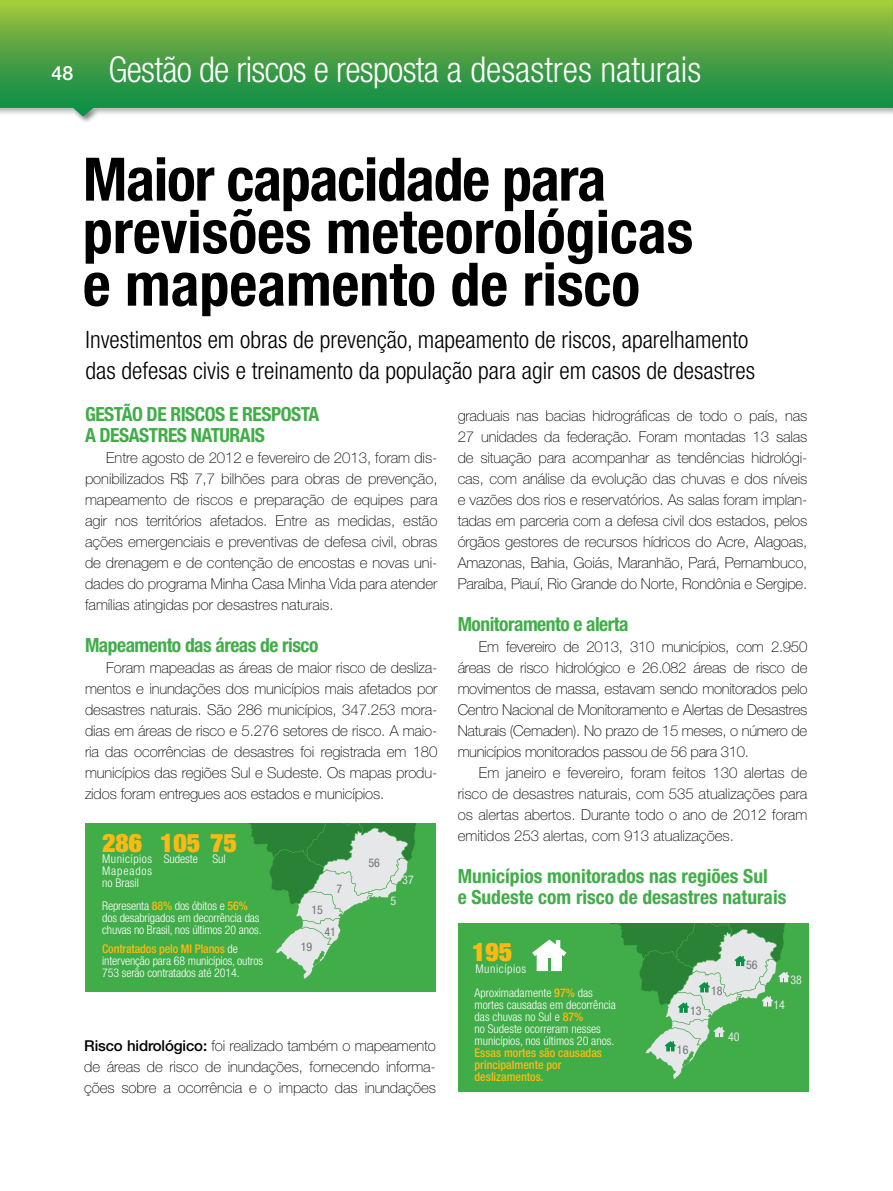
<style>
.page{position:relative;width:893px;height:1191px;background:#fff}
.page>*{position:absolute;margin:0;border:0;box-sizing:border-box;transform-origin:0 0}
.t1{font:700 condensed 60px/52.5px "Helvetica Neue LT Std";color:#000}
.t2{font:300 condensed 35.7px "Helvetica Neue LT Std";letter-spacing:-.02em;color:#fff}
.t3{font:900 condensed 25.65px "Helvetica Neue LT Std";color:#fdb913}
.t4{font:300 condensed 24px/31.5px "Helvetica Neue LT Std";color:#000}
.t5{font:700 condensed 19.5px/21px "Helvetica Neue LT Std";letter-spacing:-.025em;color:#41ad49}
.t6{font:700 condensed 19.5px/21px "Helvetica Neue LT Std";color:#41ad49}
.t7{font:100 15px/21px "Helvetica Neue LT Std";letter-spacing:-.01em;color:#000;text-align:justify}
.t8{font:300 condensed 12px/12px "Helvetica Neue LT Std";color:#fff}
.t9{font:condensed 12px "Helvetica Neue LT Std";color:#717275}
.t10{font:300 condensed 12px "Helvetica Neue LT Std";letter-spacing:.05em;color:#fff}
.t11{font:condensed 12px "Helvetica Neue LT Std";color:#e6e7e8}
.s1{font-weight:500;font-stretch:normal;font-size:19.65px}
.s2{font-weight:500;color:#fdb913}
.s3{font-weight:500}
</style>
<div class="page">
<svg style="left:0;top:0;width:72px;height:114px;background:#5ca84a"></svg>
<div style="left:72px;top:0;width:821px;height:124px;background:#000;opacity:.3"></div>
<svg style="left:73px;top:108px;width:820px;height:8px"></svg>
<div style="left:85px;top:823px;width:351px;height:169px;background:#41ad49"></div>
<svg style="left:249px;top:823px;width:167px;height:156px"></svg>
<div style="left:458px;top:923px;width:350px;height:168px;background:#41ad49"></div>
<svg style="left:532px;top:939px;width:34px;height:32px"></svg>
<svg style="left:610px;top:923px;width:199px;height:157px"></svg>
<p class="t2" style="left:51px;top:49px;width:651px"><span class="s1">48</span> Gestão de riscos e resposta a desastres naturais</p>
<p class="t1" style="left:83px;top:152px;width:612px">Maior capacidade para previsões meteorológicas e mapeamento de risco</p>
<p class="t4" style="left:86px;top:323px;width:671px">Investimentos em obras de prevenção, mapeamento de riscos, aparelhamento das defesas civis e treinamento da população para agir em casos de desastres</p>
<p class="t5" style="left:85px;top:403px;width:236px">GESTÃO DE RISCOS E RESPOSTA a DESASTRES NATURAIS</p>
<p class="t7" style="left:85px;top:447px;width:354px;text-indent:21px">Entre agosto de 2012 e fevereiro de 2013, foram dis&shy;ponibilizados R$ 7,7 bilhões para obras de prevenção, mapeamento de riscos e preparação de equipes para agir nos territórios afetados. Entre as medidas, estão ações emergenciais e preventivas de defesa civil, obras de drenagem e de contenção de encostas e novas uni&shy;dades do programa Minha Casa Minha Vida para atender famílias atingidas por desastres naturais.</p>
<p class="t5" style="left:85px;top:634px;width:235px">Mapeamento das áreas de risco</p>
<p class="t7" style="left:85px;top:657px;width:354px;text-indent:21px">Foram mapeadas as áreas de maior risco de desliza&shy;mentos e inundações dos municípios mais afetados por desastres naturais. São 286 municípios, 347.253 mora&shy;dias em áreas de risco e 5.276 setores de risco. A maio&shy;ria das ocorrências de desastres foi registrada em 180 municípios das regiões Sul e Sudeste. Os mapas produ&shy;zidos foram entregues aos estados e municípios.</p>
<p class="t7" style="left:458px;top:405px;width:351px">graduais nas bacias hidrográficas de todo o país, nas 27 unidades da federação. Foram montadas 13 salas de situação para acompanhar as tendências hidrológi&shy;cas, com análise da evolução das chuvas e dos níveis e vazões dos rios e reservatórios. As salas foram implan&shy;tadas em parceria com a defesa civil dos estados, pelos órgãos gestores de recursos hídricos do Acre, Alagoas, Amazonas, Bahia, Goiás, Maranhão, Pará, Pernambuco, Paraíba, Piauí, Rio Grande do Norte, Rondônia e Sergipe.</p>
<p class="t5" style="left:458px;top:613px;width:172px">Monitoramento e alerta</p>
<p class="t7" style="left:479px;top:636px;width:330px">Em fevereiro de 2013, 310 municípios, com 2.950</p>
<p class="t7" style="left:458px;top:657px;width:351px">áreas de risco hidrológico e 26.082 áreas de risco de</p>
<p class="t7" style="left:458px;top:678px;width:351px">movimentos de massa, estavam sendo monitorados pelo</p>
<p class="t7" style="left:458px;top:699px;width:351px">Centro Nacional de Monitoramento e Alertas de Desastres</p>
<p class="t7" style="left:458px;top:720px;width:351px">Naturais (Cemaden). No prazo de 15 meses, o número de</p>
<p class="t7" style="left:458px;top:741px;width:293px">municípios monitorados passou de 56 para 310.</p>
<p class="t7" style="left:479px;top:762px;width:330px">Em janeiro e fevereiro, foram feitos 130 alertas de</p>
<p class="t7" style="left:458px;top:783px;width:351px">risco de desastres naturais, com 535 atualizações para</p>
<p class="t7" style="left:458px;top:804px;width:351px">os alertas abertos. Durante todo o ano de 2012 foram</p>
<p class="t7" style="left:458px;top:825px;width:278px">emitidos 253 alertas, com 913 atualizações.</p>
<p class="t6" style="left:458px;top:865px;width:330px">Municípios monitorados nas regiões Sul<br>e Sudeste com risco de desastres naturais</p>
<p class="t3" style="left:160px;top:826px;width:78px">105 <sub>Sul</sub>75</p>
<p class="t8" style="left:102px;top:899px;width:161px">Representa <span class="s2">88%</span> dos óbitos e <span class="s2">56% </span>dos desabrigados em decorrência das chuvas no Brasil, nos últimos 20 anos.</p>
<p class="t8" style="left:102px;top:942px;width:162px"><span class="s2">Contratados pelo MI Planos</span> de intervenção para 68 municípios, outros<br>753 serão contratados até 2014.</p>
<p class="t8" style="left:102px;top:852px;width:97px"><sup>286</sup> Sudeste</p>
<p class="t8" style="left:102px;top:852px;width:51px;text-align:justify">Municípios Mapeados no Brasil</p>
<p class="t9" style="left:368px;top:856px;width:13px">56</p>
<p class="t11" style="left:402px;top:872px;width:13px">37</p>
<p class="t9" style="left:336px;top:881px;width:7px">7</p>
<p class="t11" style="left:391px;top:894px;width:7px">5</p>
<p class="t9" style="left:311px;top:903px;width:13px">15</p>
<p class="t9" style="left:324px;top:924px;width:13px">41</p>
<p class="t9" style="left:301px;top:940px;width:13px">19</p>
<p class="t3" style="left:472px;top:936px;width:41px">195</p>
<p class="t8" style="left:475px;top:986px;width:143px">Aproximadamente <span class="s2">97%</span> das mortes causadas em decorrência das chuvas no Sul e <span class="s2">87%<br></span>no Sudeste ocorreram nesses municípios, nos últimos 20 anos.<br><span class="s2">Essas mortes são causadas principalmente por deslizamentos.</span></p>
<p class="t9" style="left:746px;top:957px;width:13px">56</p>
<p class="t10" style="left:475px;top:961px;width:52px">Municípios</p>
<p class="t11" style="left:790px;top:973px;width:13px">38</p>
<p class="t9" style="left:711px;top:983px;width:13px">18</p>
<p class="t11" style="left:773px;top:997px;width:13px">14</p>
<p class="t9" style="left:690px;top:1004px;width:13px">13</p>
<p class="t11" style="left:728px;top:1030px;width:13px">40</p>
<p class="t7" style="left:84px;top:1035px;width:353px"><span class="s3">Risco hidrológico:</span> foi realizado também o mapeamento de áreas de risco de inundações, fornecendo informa&shy;ções sobre a ocorrência e o impacto das inundações</p>
<p class="t9" style="left:677px;top:1042px;width:13px">16</p>
</div>
